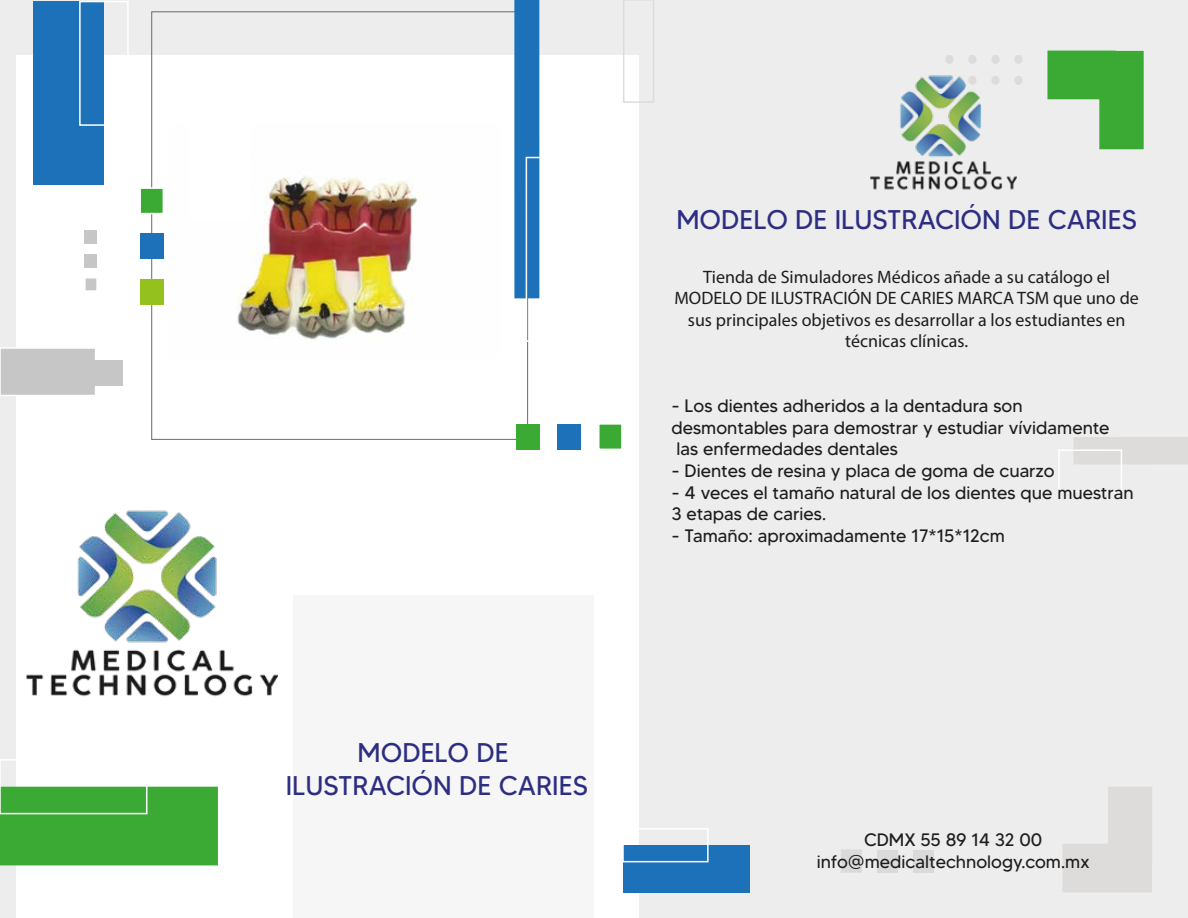
<style>
.page{position:relative;width:1188px;height:918px;background:#ededed}
.page>*{position:absolute;margin:0;border:0;box-sizing:border-box;transform-origin:0 0}
.t1{font:27px/32.4px "MADETOMMY";color:#2d2e83;text-align:center}
.t2{font:18px/21.6px "MADETOMMY";color:#1d1d1b}
.t3{font:18px/21.6px "Myriad Pro";color:#1d1d1b;text-align:center}
</style>
<div class="page">
<svg style="left:1047px;top:51px;width:97px;height:98px"></svg>
<svg style="left:1063px;top:787px;width:89px;height:105px"></svg>
<div style="left:945px;top:55px;width:9px;height:9px;background:#dedcdb;border-radius:50%"></div>
<div style="left:968px;top:55px;width:9px;height:9px;background:#dedcdb;border-radius:50%"></div>
<div style="left:991px;top:55px;width:9px;height:9px;background:#dedcdb;border-radius:50%"></div>
<div style="left:1014px;top:76px;width:9px;height:9px;background:#dedcdb;border-radius:50%"></div>
<div style="left:1014px;top:55px;width:9px;height:9px;background:#dedcdb;border-radius:50%"></div>
<div style="left:16px;top:55px;width:623px;height:863px;background:#fff"></div>
<div style="left:0;top:347px;width:96px;height:49px;background:#c6c6c6;border:2px solid #fff"></div>
<div style="left:28px;top:361px;width:94px;height:25px;background:#c6c6c6"></div>
<svg style="left:623px;top:0;width:31px;height:103px"></svg>
<div style="left:623px;top:845px;width:126px;height:48px;background:#1d71b8"></div>
<div style="left:622px;top:828px;width:87px;height:34px;border:2px solid #fff"></div>
<div style="left:140px;top:279px;width:23px;height:26px;background:#95c11f"></div>
<div style="left:140px;top:234px;width:23px;height:25px;background:#1d71b8"></div>
<div style="left:139px;top:187px;width:25px;height:27px;background:#3aaa35;border:2px solid #fff"></div>
<div style="left:516px;top:424px;width:23px;height:25px;background:#3aaa35"></div>
<div style="left:557px;top:424px;width:24px;height:25px;background:#1d71b8"></div>
<div style="left:598px;top:423px;width:25px;height:27px;background:#3aaa35;border:2px solid #fff"></div>
<div style="left:514px;top:0;width:25px;height:298px;background:#1d71b8"></div>
<div style="left:526px;top:157px;width:39px;height:185px;border:2px solid #fff"></div>
<div style="left:85px;top:230px;width:12px;height:13px;background:#c6c6c6"></div>
<div style="left:85px;top:254px;width:12px;height:13px;background:#c6c6c6"></div>
<div style="left:84px;top:277px;width:14px;height:15px;background:#c6c6c6;border:2px solid #fff"></div>
<div style="left:34px;top:2px;width:70px;height:183px;background:#1d71b8"></div>
<div style="left:79px;top:1px;width:50px;height:125px;border:2px solid #fff"></div>
<div style="left:0;top:787px;width:218px;height:78px;background:#3aaa35"></div>
<div style="left:0;top:759px;width:147px;height:55px;border:2px solid #fff"></div>
<div style="left:914px;top:850px;width:20px;height:22px;background:#dadada"></div>
<div style="left:877px;top:850px;width:21px;height:22px;background:#dadada"></div>
<div style="left:841px;top:850px;width:21px;height:23px;background:#dadada"></div>
<div style="left:293px;top:596px;width:301px;height:322px;background:#f6f6f6"></div>
<div style="left:1073px;top:437px;width:115px;height:27px;background:#dedcdb"></div>
<div style="left:1058px;top:449px;width:64px;height:43px;border:2px solid #fff"></div>
<img style="left:26px;top:510px;width:251px;height:187px">
<img style="left:871px;top:57px;width:145px;height:133px">
<img style="left:237px;top:176px;width:182px;height:164px">
<div style="left:189px;top:97px;width:62px;height:123px;background:#fff"></div>
<h1 class="t1" style="left:286px;top:736px;width:303px">MODELO DE<br>ILUSTRACIÓN DE CARIES</h1>
<h1 class="t1" style="left:676px;top:203px;width:462px">MODELO DE ILUSTRACIÓN DE CARIES</h1>
<p class="t3" style="left:674px;top:265px;width:466px">Tienda de Simuladores Médicos añade a su catálogo el MODELO DE ILUSTRACIÓN DE CARIES MARCA TSM que uno de sus principales objetivos es desarrollar a los estudiantes en técnicas clínicas.</p>
<p class="t2" style="left:672px;top:395px;width:440px">- Los dientes adheridos a la dentadura son desmontables para demostrar y estudiar vívidamente las enfermedades dentales</p>
<p class="t2" style="left:672px;top:460px;width:385px">- Dientes de resina y placa de goma de cuarzo</p>
<p class="t2" style="left:672px;top:481px;width:464px">- 4 veces el tamaño natural de los dientes que muestran<br>3 etapas de caries.</p>
<p class="t2" style="left:672px;top:525px;width:335px">- Tamaño: aproximadamente 17*15*12cm</p>
<p class="t2" style="left:817px;top:829px;width:274px;text-align:center">CDMX 55 89 14 32 00 info@medicaltechnology.com.mx</p>
</div>
